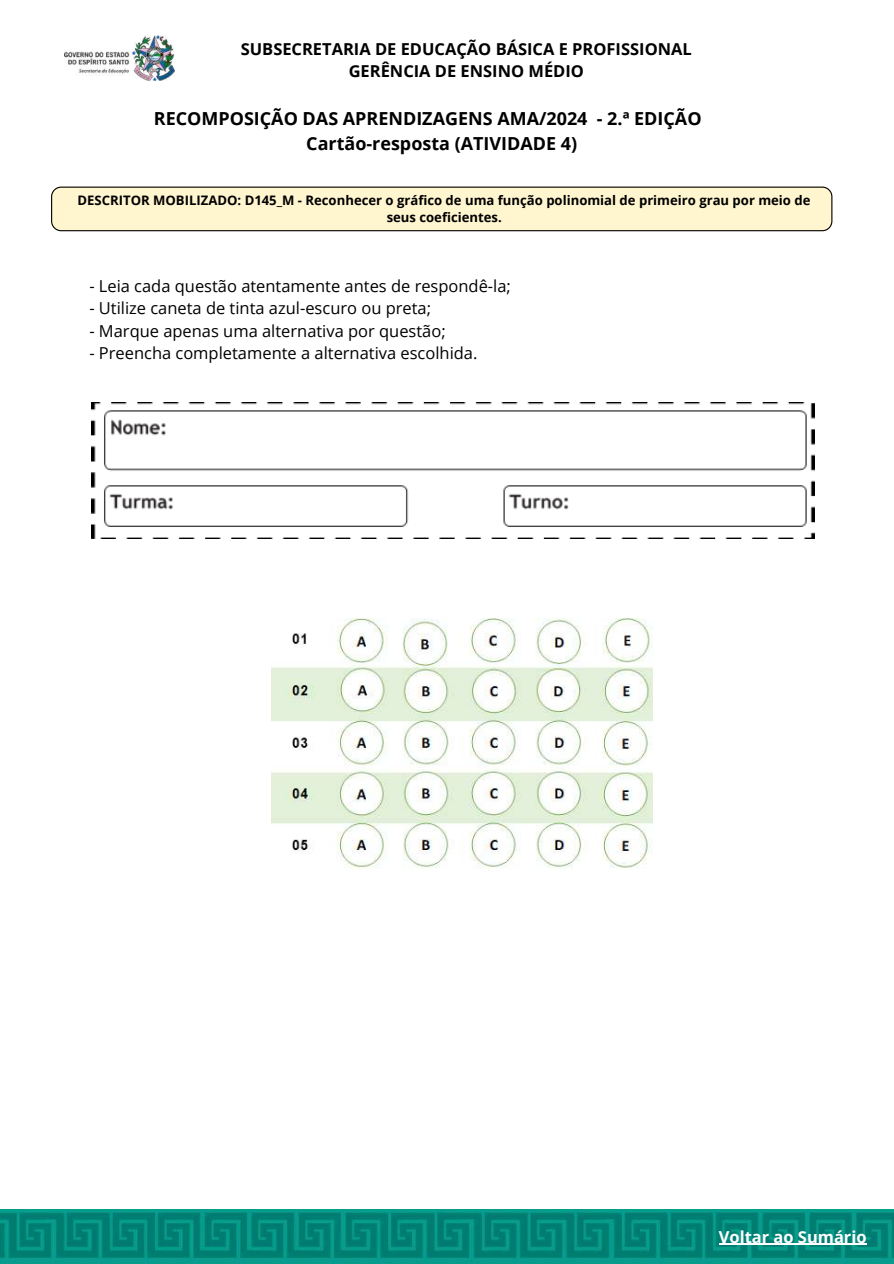
<style>
.page{position:relative;width:894px;height:1264px;background:#fff}
.page>*{position:absolute;margin:0;border:0;box-sizing:border-box;transform-origin:0 0}
.t1{font:700 18px/24.8px "Open Sans";color:#000}
.t2{font:16.5px "Open Sans";color:#000}
.t3{font:700 16.5px/22.5px "Open Sans";color:#000;text-align:center}
.t4{font:700 16.5px "Open Sans";color:#fff}
.t5{font:700 13.05px/17.4px "Open Sans";color:#000;text-align:center}
</style>
<div class="page">
<img style="left:64px;top:36px;width:110px;height:45px">
<img style="left:91px;top:402px;width:722px;height:136px">
<img style="left:0;top:1209px;width:893px;height:54px">
<hr style="left:718px;top:1243px;width:148px;height:1px;background:#fff">
<svg style="left:51px;top:186px;width:781px;height:45px;background:#f3e9c6"></svg>
<img style="left:271px;top:618px;width:381px;height:251px">
<p class="t3" style="left:241px;top:37px;width:452px">SUBSECRETARIA DE EDUCAÇÃO BÁSICA E PROFISSIONAL<br>GERÊNCIA DE ENSINO MÉDIO</p>
<p class="t1" style="left:306px;top:106px;width:397px;text-indent:-152px">RECOMPOSIÇÃO DAS APRENDIZAGENS AMA/2024 - 2.ª EDIÇÃO<br>Cartão-resposta (ATIVIDADE 4)</p>
<p class="t5" style="left:77px;top:191px;width:734px">DESCRITOR MOBILIZADO: D145_M - Reconhecer o gráfico de uma função polinomial de primeiro grau por meio de seus coeficientes.</p>
<p class="t2" style="left:89px;top:274px;width:423px">- Leia cada questão atentamente antes de respondê-la;</p>
<p class="t2" style="left:89px;top:297px;width:343px">- Utilize caneta de tinta azul-escuro ou preta;</p>
<p class="t2" style="left:89px;top:319px;width:358px">- Marque apenas uma alternativa por questão;</p>
<p class="t2" style="left:89px;top:342px;width:389px">- Preencha completamente a alternativa escolhida.</p>
<p class="t4" style="left:718px;top:1224px;width:149px">Voltar ao Sumário</p>
</div>
